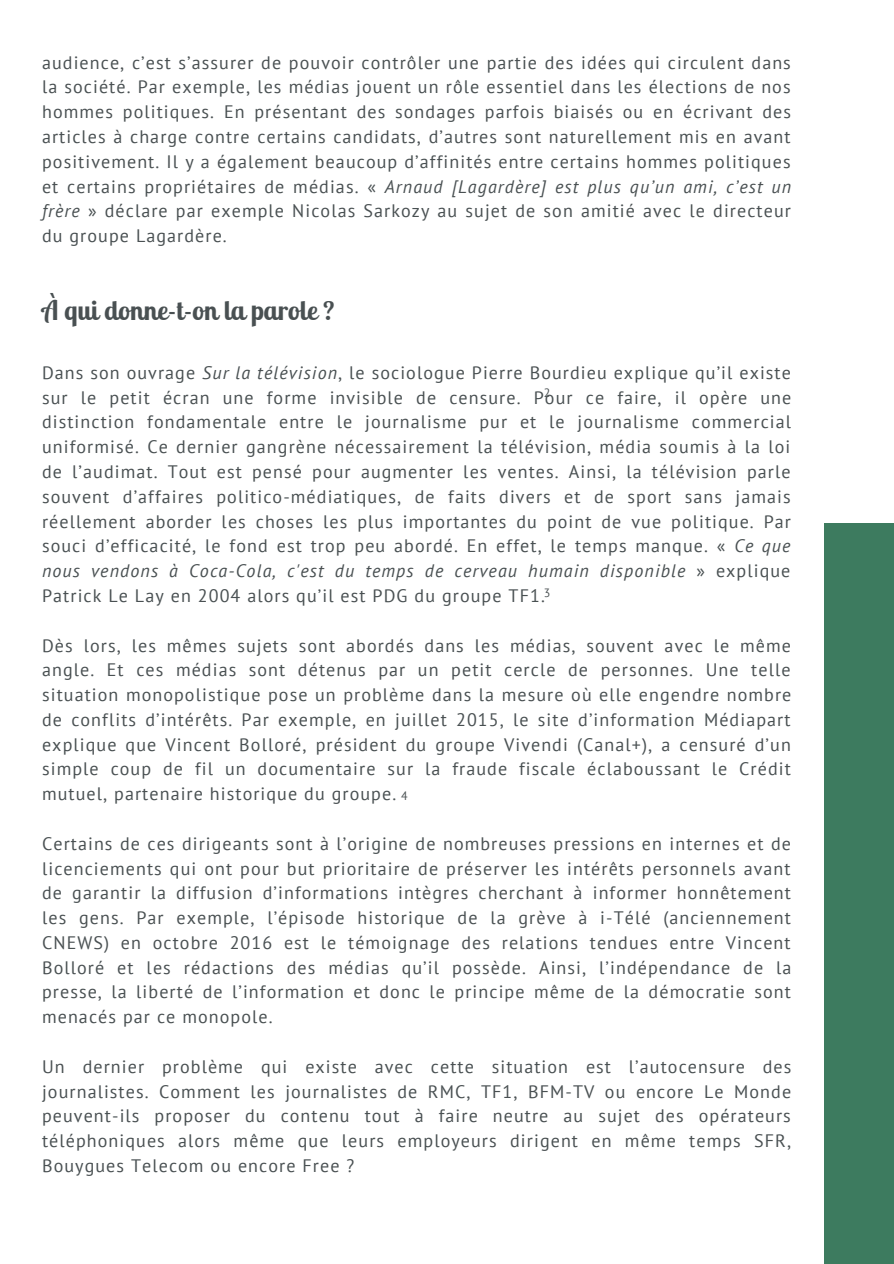
<style>
.page{position:relative;width:894px;height:1264px;background:#fff}
.page>*{position:absolute;margin:0;border:0;box-sizing:border-box;transform-origin:0 0}
.t1{font:700 27px "Lobster Two";color:#495052}
.t2{font:18px/24.8px "PT Sans";letter-spacing:.06em;color:#495052;text-align:justify}
.t3{font:12px "PT Sans";color:#495052}
.s1{font-style:italic}
</style>
<div class="page">
<div style="left:824px;top:523px;width:69px;height:740px;background:#3d7b5f"></div>
<p class="t2" style="left:42px;top:50px;width:750px">audience, c’est s’assurer de pouvoir contrôler une partie des idées qui circulent dans la société. Par exemple, les médias jouent un rôle essentiel dans les élections de nos hommes politiques. En présentant des sondages parfois biaisés ou en écrivant des articles à charge contre certains candidats, d’autres sont naturellement mis en avant positivement. Il y a également beaucoup d’affinités entre certains hommes politiques et certains propriétaires de médias. « <span class="s1">Arnaud [Lagardère] est plus qu’un ami, c’est un frère</span> » déclare par exemple Nicolas Sarkozy au sujet de son amitié avec le directeur du groupe Lagardère.</p>
<p class="t1" style="left:42px;top:292px;width:294px">À qui donne-t-on la parole ?</p>
<p class="t2" style="left:42px;top:360px;width:750px">Dans son ouvrage <span class="s1">Sur la télévision</span>, le sociologue Pierre Bourdieu explique qu’il existe sur le petit écran une forme invisible de censure. Pour ce faire, il opère une distinction fondamentale entre le journalisme pur et le journalisme commercial uniformisé. Ce dernier gangrène nécessairement la télévision, média soumis à la loi de l’audimat. Tout est pensé pour augmenter les ventes. Ainsi, la télévision parle souvent d’affaires politico-médiatiques, de faits divers et de sport sans jamais réellement aborder les choses les plus importantes du point de vue politique. Par souci d’efficacité, le fond est trop peu abordé. En effet, le temps manque. « <span class="s1">Ce que nous vendons à Coca-Cola, c'est du temps de cerveau humain disponible</span> » explique Patrick Le Lay en 2004 alors qu’il est PDG du groupe TF1.</p>
<p class="t2" style="left:42px;top:632px;width:750px">Dès lors, les mêmes sujets sont abordés dans les médias, souvent avec le même angle. Et ces médias sont détenus par un petit cercle de personnes. Une telle situation monopolistique pose un problème dans la mesure où elle engendre nombre de conflits d’intérêts. Par exemple, en juillet 2015, le site d’information Médiapart explique que Vincent Bolloré, président du groupe Vivendi (Canal+), a censuré d’un simple coup de fil un documentaire sur la fraude fiscale éclaboussant le Crédit mutuel, partenaire historique du groupe.</p>
<p class="t2" style="left:42px;top:830px;width:750px">Certains de ces dirigeants sont à l’origine de nombreuses pressions en internes et de licenciements qui ont pour but prioritaire de préserver les intérêts personnels avant de garantir la diffusion d’informations intègres cherchant à informer honnêtement les gens. Par exemple, l’épisode historique de la grève à i-Télé (anciennement CNEWS) en octobre 2016 est le témoignage des relations tendues entre Vincent Bolloré et les rédactions des médias qu’il possède. Ainsi, l’indépendance de la presse, la liberté de l’information et donc le principe même de la démocratie sont menacés par ce monopole.</p>
<p class="t2" style="left:42px;top:1053px;width:750px">Un dernier problème qui existe avec cette situation est l’autocensure des journalistes. Comment les journalistes de RMC, TF1, BFM-TV ou encore Le Monde peuvent-ils proposer du contenu tout à faire neutre au sujet des opérateurs téléphoniques alors même que leurs employeurs dirigent en même temps SFR, Bouygues Telecom ou encore Free ?</p>
<p class="t3" style="left:543px;top:385px;width:8px">2</p>
<p class="t3" style="left:543px;top:585px;width:8px">3</p>
<p class="t3" style="left:401px;top:787px;width:8px">4</p>
</div>
